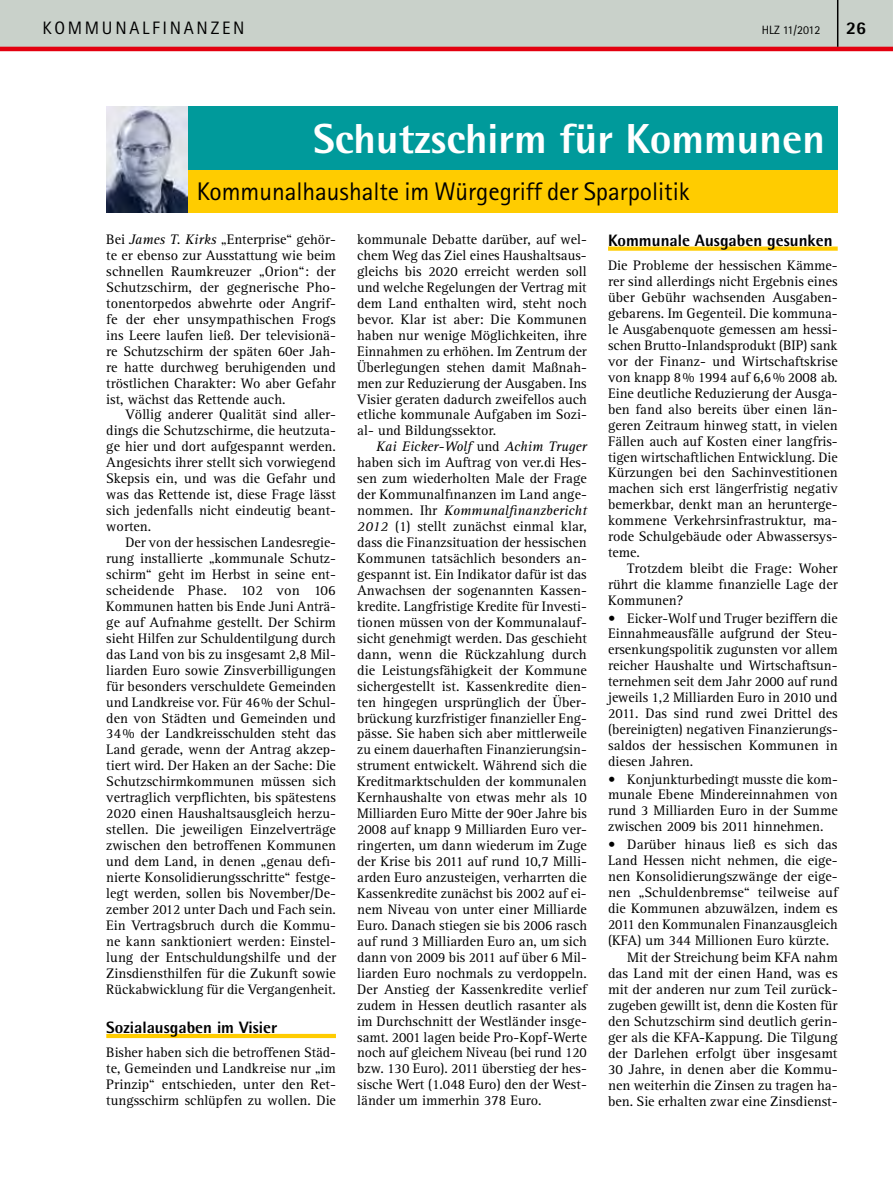
<style>
.page{position:relative;width:893px;height:1191px;background:#fff}
.page>*{position:absolute;margin:0;border:0;box-sizing:border-box;transform-origin:0 0}
.t1{font:800 42px "Rotis Semi Sans Std";color:#fff}
.t2{font:25.5px "Rotis Sans Serif Std";letter-spacing:-.005em;color:#000}
.t3{font:18px "Rotis Sans Serif Std";color:#000}
.t4{font:800 18px "Rotis Sans Serif Std";color:#000}
.t5{font:800 16.5px "Rotis Semi Sans Std";color:#000}
.t6{font:14.25px/15.9px "Rotis Serif Std";color:#000;text-align:justify}
.t7{font:12px "Rotis Sans Serif Std";color:#000}
.s1{font-style:italic}
</style>
<div class="page">
<svg style="left:0;top:0;width:893px;height:51px;background:#cbbfba"></svg>
<hr style="left:837px;top:0;width:1px;height:47px;background:#000">
<hr style="left:106px;top:1034px;width:230px;height:4px;background:#fc0">
<div style="left:608px;top:246px;width:230px;height:5px;background:#fc0"></div>
<div style="left:186px;top:106px;width:652px;height:64px;background:#009a9b"></div>
<div style="left:186px;top:170px;width:652px;height:43px;background:#fc0"></div>
<img style="left:106px;top:106px;width:81px;height:107px">
<p class="t3" style="left:43px;top:17px;width:39px">kommunalfinanzen</p>
<p class="t7" style="left:762px;top:23px;width:60px">HLZ 11/2012</p>
<p class="t4" style="left:846px;top:16px;width:22px">26</p>
<h1 class="t1" style="left:313px;top:112px;width:513px">Schutzschirm für Kommunen</h1>
<h2 class="t2" style="left:197px;top:176px;width:494px">Kommunalhaushalte im Würgegriff der Sparpolitik</h2>
<p class="t6" style="left:106px;top:232px;width:231px">Bei <span class="s1">James T. Kirks</span> „Enterprise“ gehör&shy;te er ebenso zur Ausstattung wie beim schnellen Raumkreuzer „Orion“: der Schutzschirm, der gegnerische Pho&shy;tonentorpedos abwehrte oder Angrif&shy;fe der eher unsympathischen Frogs ins Leere laufen ließ. Der televisionä&shy;re Schutzschirm der späten 60er Jah&shy;re hatte durchweg beruhigenden und tröstlichen Charakter: Wo aber Gefahr ist, wächst das Rettende auch.</p>
<p class="t6" style="left:106px;top:407px;width:231px;text-indent:19px">Völlig anderer Qualität sind aller&shy;dings die Schutzschirme, die heutzuta&shy;ge hier und dort aufgespannt werden.<br>Angesichts ihrer stellt sich vorwiegend Skepsis ein, und was die Gefahr und was das Rettende ist, diese Frage lässt sich jedenfalls nicht eindeutig beant&shy;worten.</p>
<p class="t6" style="left:106px;top:535px;width:231px;text-indent:19px">Der von der hessischen Landesregie&shy;rung installierte „kommunale Schutz&shy;schirm“ geht im Herbst in seine ent&shy;scheidende Phase. 102 von 106<br>Kommunen hatten bis Ende Juni Anträ&shy;ge auf Aufnahme gestellt. Der Schirm sieht Hilfen zur Schuldentilgung durch das Land von bis zu insgesamt 2,8 Mil&shy;liarden Euro sowie Zinsverbilligungen für besonders verschuldete Gemeinden und Landkreise vor. Für 46% der Schul&shy;den von Städten und Gemeinden und 34% der Landkreisschulden steht das Land gerade, wenn der Antrag akzep&shy;tiert wird. Der Haken an der Sache: Die Schutzschirmkommunen müssen sich vertraglich verpflichten, bis spätestens 2020 einen Haushaltsausgleich herzu&shy;stellen. Die jeweiligen Einzelverträge zwischen den betroffenen Kommunen und dem Land, in denen „genau defi&shy;nierte Konsolidierungsschritte“ festge&shy;legt werden, sollen bis November/De&shy;zember 2012 unter Dach und Fach sein.<br>Ein Vertragsbruch durch die Kommu&shy;ne kann sanktioniert werden: Einstel&shy;lung der Entschuldungshilfe und der Zinsdiensthilfen für die Zukunft sowie Rückabwicklung für die Vergangenheit.</p>
<p class="t5" style="left:106px;top:1017px;width:173px">Sozialausgaben im Visier</p>
<p class="t6" style="left:106px;top:1045px;width:231px">Bisher haben sich die betroffenen Städ&shy;te, Gemeinden und Landkreise nur „im Prinzip“ entschieden, unter den Ret&shy;tungsschirm schlüpfen zu wollen. Die</p>
<p class="t6" style="left:357px;top:232px;width:231px">kommunale Debatte darüber, auf wel&shy;chem Weg das Ziel eines Haushaltsaus&shy;gleichs bis 2020 erreicht werden soll und welche Regelungen der Vertrag mit dem Land enthalten wird, steht noch bevor. Klar ist aber: Die Kommunen haben nur wenige Möglichkeiten, ihre Einnahmen zu erhöhen. Im Zentrum der Überlegungen stehen damit Maßnah&shy;men zur Reduzierung der Ausgaben. Ins Visier geraten dadurch zweifellos auch etliche kommunale Aufgaben im Sozi&shy;al- und Bildungssektor.</p>
<p class="t6" style="left:357px;top:439px;width:231px;text-align:left;text-indent:19px"><span class="s1">Kai Eicker-Wolf</span> und <span class="s1">Achim Truger </span>haben sich im Auftrag von ver.di Hes&shy;sen zum wiederholten Male der Frage der Kommunalfinanzen im Land ange&shy;nommen. Ihr <span class="s1">Kommunalfinanzbericht 2012</span> (1) stellt zunächst einmal klar, dass die Finanzsituation der hessischen Kommunen tatsächlich besonders an&shy;gespannt ist. Ein Indikator dafür ist das Anwachsen der sogenannten Kassen&shy;kredite. Langfristige Kredite für Investi&shy;tionen müssen von der Kommunalauf&shy;sicht genehmigt werden. Das geschieht dann, wenn die Rückzahlung durch die Leistungsfähigkeit der Kommune sichergestellt ist. Kassenkredite dien&shy;ten hingegen ursprünglich der Über&shy;brückung kurzfristiger finanzieller Eng&shy;pässe. Sie haben sich aber mittlerweile zu einem dauerhaften Finanzierungsin&shy;strument entwickelt. Während sich die Kreditmarktschulden der kommunalen Kernhaushalte von etwas mehr als 10<br>Milliarden Euro Mitte der 90er Jahre bis 2008 auf knapp 9 Milliarden Euro ver&shy;ringerten, um dann wiederum im Zuge der Krise bis 2011 auf rund 10,7 Milli&shy;arden Euro anzusteigen, verharrten die Kassenkredite zunächst bis 2002 auf ei&shy;nem Niveau von unter einer Milliarde Euro. Danach stiegen sie bis 2006 rasch auf rund 3 Milliarden Euro an, um sich dann von 2009 bis 2011 auf über 6 Mil&shy;liarden Euro nochmals zu verdoppeln.<br>Der Anstieg der Kassenkredite verlief zudem in Hessen deutlich rasanter als im Durchschnitt der Westländer insge&shy;samt. 2001 lagen beide Pro-Kopf-Werte noch auf gleichem Niveau (bei rund 120 bzw. 130 Euro). 2011 überstieg der hes&shy;sische Wert (1.048 Euro) den der West&shy;länder um immerhin 378 Euro.</p>
<p class="t5" style="left:608px;top:230px;width:226px">Kommunale Ausgaben gesunken</p>
<p class="t6" style="left:608px;top:258px;width:231px">Die Probleme der hessischen Kämme&shy;rer sind allerdings nicht Ergebnis eines über Gebühr wachsenden Ausgaben&shy;gebarens. Im Gegenteil. Die kommuna&shy;le Ausgabenquote gemessen am hessi&shy;schen Brutto-Inlandsprodukt (BIP) sank vor der Finanz- und Wirtschaftskrise von knapp 8% 1994 auf 6,6% 2008 ab.<br>Eine deutliche Reduzierung der Ausga&shy;ben fand also bereits über einen län&shy;geren Zeitraum hinweg statt, in vielen Fällen auch auf Kosten einer langfris&shy;tigen wirtschaftlichen Entwicklung. Die Kürzungen bei den Sachinvestitionen machen sich erst längerfristig negativ bemerkbar, denkt man an herunterge&shy;kommene Verkehrsinfrastruktur, ma&shy;rode Schulgebäude oder Abwassersys&shy;teme.</p>
<p class="t6" style="left:608px;top:561px;width:231px;text-indent:19px">Trotzdem bleibt die Frage: Woher rührt die klamme finanzielle Lage der Kommunen?</p>
<p class="t6" style="left:608px;top:610px;width:231px">• Eicker-Wolf und Truger beziffern die Einnahmeausfälle aufgrund der Steu&shy;ersenkungspolitik zugunsten vor allem reicher Haushalte und Wirtschaftsun&shy;ternehmen seit dem Jahr 2000 auf rund jeweils 1,2 Milliarden Euro in 2010 und 2011. Das sind rund zwei Drittel des (bereinigten) negativen Finanzierungs&shy;saldos der hessischen Kommunen in diesen Jahren.</p>
<p class="t6" style="left:608px;top:771px;width:231px">• Konjunkturbedingt musste die kom&shy;munale Ebene Mindereinnahmen von rund 3 Milliarden Euro in der Summe zwischen 2009 bis 2011 hinnehmen.</p>
<p class="t6" style="left:608px;top:836px;width:231px">• Darüber hinaus ließ es sich das Land Hessen nicht nehmen, die eige&shy;nen Konsolidierungszwänge der eige&shy;nen „Schuldenbremse“ teilweise auf die Kommunen abzuwälzen, indem es 2011 den Kommunalen Finanzausgleich (KFA) um 344 Millionen Euro kürzte.</p>
<p class="t6" style="left:608px;top:949px;width:231px;text-indent:19px">Mit der Streichung beim KFA nahm das Land mit der einen Hand, was es mit der anderen nur zum Teil zurück&shy;zugeben gewillt ist, denn die Kosten für den Schutzschirm sind deutlich gerin&shy;ger als die KFA-Kappung. Die Tilgung der Darlehen erfolgt über insgesamt 30 Jahre, in denen aber die Kommu&shy;nen weiterhin die Zinsen zu tragen ha&shy;ben. Sie erhalten zwar eine Zinsdienst-</p>
</div>
